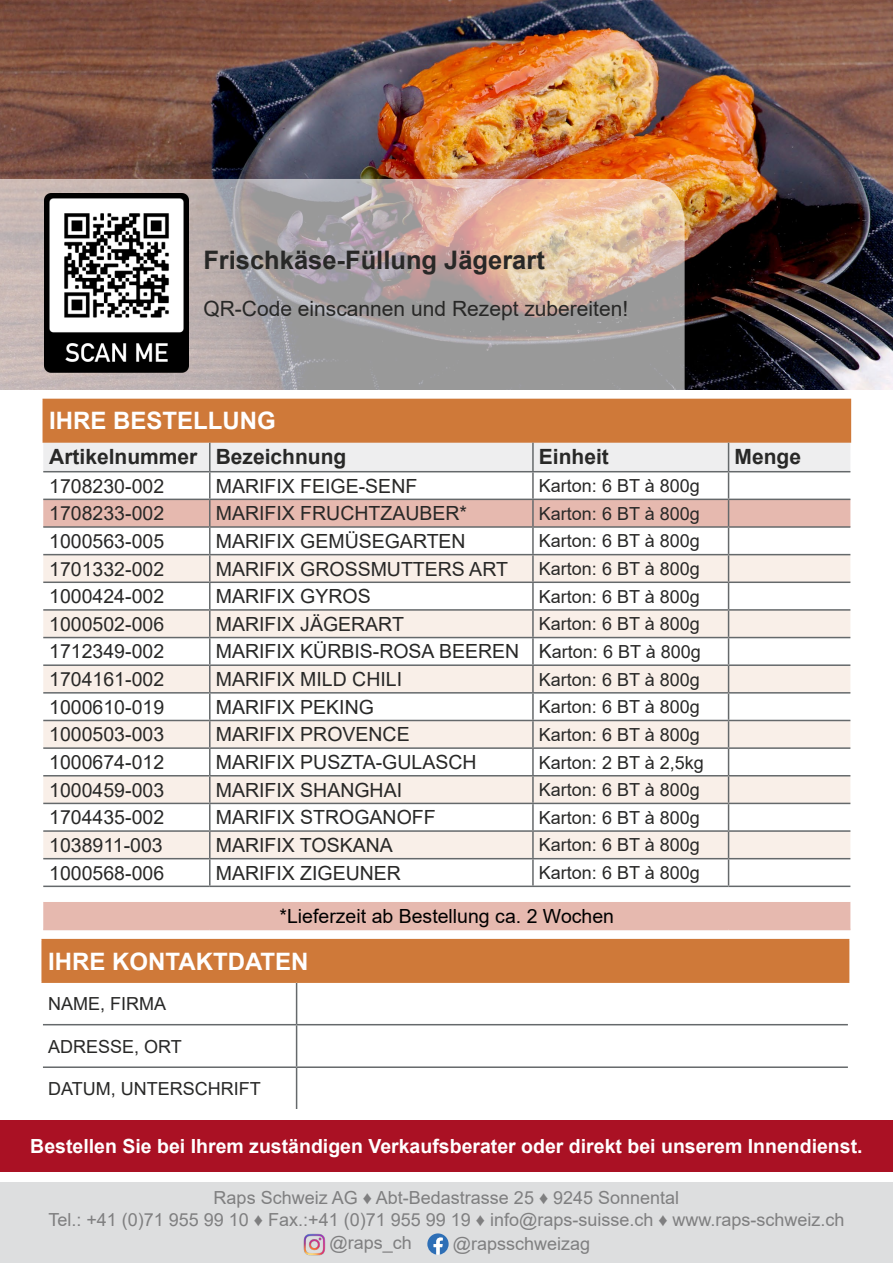
<style>
.page{position:relative;width:893px;height:1263px;background:#fff}
.page>*{position:absolute;margin:0;border:0;box-sizing:border-box;transform-origin:0 0}
.t1{font:700 25.5px "Arial";color:#282827}
.t2{font:700 24px "Arial";color:#fff}
.t3{font:21px "Arial";color:#282827}
.t4{font:700 21px "Arial";color:#282827}
.t5{font:19.5px "Arial";color:#282827}
.t6{font:700 19.5px "Arial";color:#fff}
.t7{font:19.5px "Arial";color:#000}
.t8{font:18px "Arial";color:#282827}
.t9{font:18px/21.6px "Arial";color:#7f7f80;text-align:center}
.s1{font-size:19.5px}
</style>
<div class="page">
<img style="left:0;top:0;width:893px;height:390px">
<div style="left:0;top:1182px;width:893px;height:81px;background:#dddedf"></div>
<img style="left:303px;top:1233px;width:22px;height:23px">
<svg style="left:427px;top:1233px;width:22px;height:22px"></svg>
<div style="left:0;top:1120px;width:893px;height:52px;background:#aa1124"></div>
<div style="left:43px;top:399px;width:807px;height:43px;background:#cf7939"></div>
<div style="left:43px;top:902px;width:807px;height:27px;background:#e6b9af"></div>
<hr style="left:729px;top:399px;width:122px;height:1px;background:#cf7939">
<hr style="left:850px;top:400px;width:1px;height:41px;background:#cf7939">
<hr style="left:729px;top:441px;width:122px;height:2px;background:#cf7939">
<svg style="left:43px;top:442px;width:807px;height:446px"></svg>
<hr style="left:43px;top:471px;width:167px;height:1px;background:#65696b">
<hr style="left:210px;top:471px;width:323px;height:1px;background:#65696b">
<hr style="left:533px;top:471px;width:196px;height:1px;background:#65696b">
<hr style="left:43px;top:885px;width:167px;height:2px;background:#65696b">
<hr style="left:210px;top:885px;width:323px;height:2px;background:#65696b">
<hr style="left:533px;top:885px;width:196px;height:2px;background:#65696b">
<hr style="left:729px;top:885px;width:121px;height:2px;background:#65696b">
<hr style="left:43px;top:929px;width:167px;height:1px;background:#e6b9af">
<hr style="left:210px;top:929px;width:323px;height:1px;background:#e6b9af">
<hr style="left:533px;top:929px;width:196px;height:1px;background:#e6b9af">
<hr style="left:729px;top:929px;width:121px;height:1px;background:#e6b9af">
<div style="left:42px;top:940px;width:807px;height:42px;background:#cf7939"></div>
<hr style="left:296px;top:983px;width:1px;height:41px;background:#65696b">
<hr style="left:43px;top:1024px;width:254px;height:1px;background:#65696b">
<hr style="left:297px;top:1024px;width:551px;height:1px;background:#65696b">
<hr style="left:296px;top:1025px;width:1px;height:41px;background:#65696b">
<hr style="left:43px;top:1066px;width:254px;height:2px;background:#65696b">
<hr style="left:297px;top:1066px;width:551px;height:2px;background:#65696b">
<hr style="left:296px;top:1068px;width:1px;height:41px;background:#65696b">
<hr style="left:41px;top:939px;width:256px;height:1px;background:#cf7939">
<hr style="left:41px;top:940px;width:2px;height:41px;background:#cf7939">
<hr style="left:297px;top:939px;width:552px;height:1px;background:#cf7939">
<hr style="left:41px;top:981px;width:256px;height:2px;background:#cf7939">
<hr style="left:297px;top:981px;width:552px;height:2px;background:#cf7939">
<svg style="left:0;top:179px;width:685px;height:211px;background:#b8aaa4"></svg>
<img style="left:45px;top:193px;width:144px;height:180px">
<p class="t1" style="left:203px;top:242px;width:343px">Frischkäse-Füllung Jägerart</p>
<p class="t3" style="left:203px;top:294px;width:426px">QR-Code einscannen und Rezept zubereiten!</p>
<p class="t2" style="left:49px;top:404px;width:228px">IHRE BESTELLUNG</p>
<p class="t4" style="left:49px;top:442px;width:150px">Artikelnummer</p>
<p class="t4" style="left:216px;top:442px;width:132px">Bezeichnung</p>
<p class="t4" style="left:539px;top:442px;width:72px">Einheit</p>
<p class="t4" style="left:735px;top:442px;width:68px">Menge</p>
<p class="t5" style="left:49px;top:472px;width:116px">1708230-002</p>
<p class="t5" style="left:216px;top:472px;width:203px">MARIFIX FEIGE-SENF</p>
<p class="t8" style="left:539px;top:473px;width:162px">Karton: 6 BT à 800g</p>
<p class="t5" style="left:49px;top:500px;width:116px">1708233-002</p>
<p class="t5" style="left:216px;top:500px;width:253px">MARIFIX FRUCHTZAUBER*</p>
<p class="t8" style="left:539px;top:501px;width:162px">Karton: 6 BT à 800g</p>
<p class="t5" style="left:49px;top:528px;width:116px">1000563-005</p>
<p class="t5" style="left:216px;top:528px;width:251px">MARIFIX GEMÜSEGARTEN</p>
<p class="t8" style="left:539px;top:529px;width:162px">Karton: 6 BT à 800g</p>
<p class="t5" style="left:49px;top:555px;width:116px">1701332-002</p>
<p class="t5" style="left:216px;top:555px;width:294px">MARIFIX GROSSMUTTERS ART</p>
<p class="t8" style="left:539px;top:556px;width:162px">Karton: 6 BT à 800g</p>
<p class="t5" style="left:49px;top:583px;width:116px">1000424-002</p>
<p class="t5" style="left:216px;top:583px;width:156px">MARIFIX GYROS</p>
<p class="t8" style="left:539px;top:584px;width:162px">Karton: 6 BT à 800g</p>
<p class="t5" style="left:49px;top:610px;width:116px">1000502-006</p>
<p class="t5" style="left:216px;top:610px;width:190px">MARIFIX JÄGERART</p>
<p class="t8" style="left:539px;top:611px;width:162px">Karton: 6 BT à 800g</p>
<p class="t5" style="left:49px;top:638px;width:116px">1712349-002</p>
<p class="t5" style="left:216px;top:638px;width:305px">MARIFIX KÜRBIS-ROSA BEEREN</p>
<p class="t8" style="left:539px;top:640px;width:163px"><span class="s1">K</span>arton: 6 BT à 800g</p>
<p class="t5" style="left:49px;top:666px;width:116px">1704161-002</p>
<p class="t5" style="left:216px;top:666px;width:188px">MARIFIX MILD CHILI</p>
<p class="t8" style="left:539px;top:667px;width:162px">Karton: 6 BT à 800g</p>
<p class="t5" style="left:49px;top:693px;width:116px">1000610-019</p>
<p class="t5" style="left:216px;top:693px;width:160px">MARIFIX PEKING</p>
<p class="t8" style="left:539px;top:694px;width:162px">Karton: 6 BT à 800g</p>
<p class="t5" style="left:49px;top:721px;width:116px">1000503-003</p>
<p class="t5" style="left:216px;top:721px;width:195px">MARIFIX PROVENCE</p>
<p class="t8" style="left:539px;top:722px;width:162px">Karton: 6 BT à 800g</p>
<p class="t5" style="left:49px;top:749px;width:116px">1000674-012</p>
<p class="t5" style="left:216px;top:749px;width:262px">MARIFIX PUSZTA-GULASCH</p>
<p class="t8" style="left:539px;top:750px;width:166px">Karton: 2 BT à 2,5kg</p>
<p class="t5" style="left:49px;top:776px;width:116px">1000459-003</p>
<p class="t5" style="left:216px;top:776px;width:188px">MARIFIX SHANGHAI</p>
<p class="t8" style="left:539px;top:777px;width:162px">Karton: 6 BT à 800g</p>
<p class="t5" style="left:49px;top:804px;width:116px">1704435-002</p>
<p class="t5" style="left:216px;top:804px;width:221px">MARIFIX STROGANOFF</p>
<p class="t8" style="left:539px;top:805px;width:162px">Karton: 6 BT à 800g</p>
<p class="t5" style="left:49px;top:832px;width:115px">1038911-003</p>
<p class="t5" style="left:216px;top:832px;width:178px">MARIFIX TOSKANA</p>
<p class="t8" style="left:539px;top:833px;width:162px">Karton: 6 BT à 800g</p>
<p class="t5" style="left:49px;top:859px;width:116px">1000568-006</p>
<p class="t5" style="left:216px;top:859px;width:187px">MARIFIX ZIGEUNER</p>
<p class="t8" style="left:539px;top:860px;width:162px">Karton: 6 BT à 800g</p>
<p class="t7" style="left:280px;top:902px;width:336px">*Lieferzeit ab Bestellung ca. 2 Wochen</p>
<p class="t2" style="left:48px;top:944px;width:262px">IHRE KONTAKTDATEN</p>
<p class="t8" style="left:48px;top:991px;width:120px">NAME, FIRMA</p>
<p class="t8" style="left:48px;top:1034px;width:135px">ADRESSE, ORT</p>
<p class="t8" style="left:48px;top:1076px;width:214px">DATUM, UNTERSCHRIFT</p>
<p class="t6" style="left:30px;top:1133px;width:834px">Bestellen Sie bei Ihrem zuständigen Verkaufsberater oder direkt bei unserem Innendienst.</p>
<p class="t9" style="left:48px;top:1187px;width:798px">Raps Schweiz AG ♦ Abt-Bedastrasse 25 ♦ 9245 Sonnental<br>Tel.: +41 (0)71 955 99 10 ♦ Fax.:+41 (0)71 955 99 19 ♦ info@raps-suisse.ch ♦ www.raps-schweiz.ch</p>
<p class="t9" style="left:330px;top:1232px;width:84px">@raps_ch</p>
<p class="t9" style="left:453px;top:1232px;width:139px">@rapsschweizag</p>
</div>
